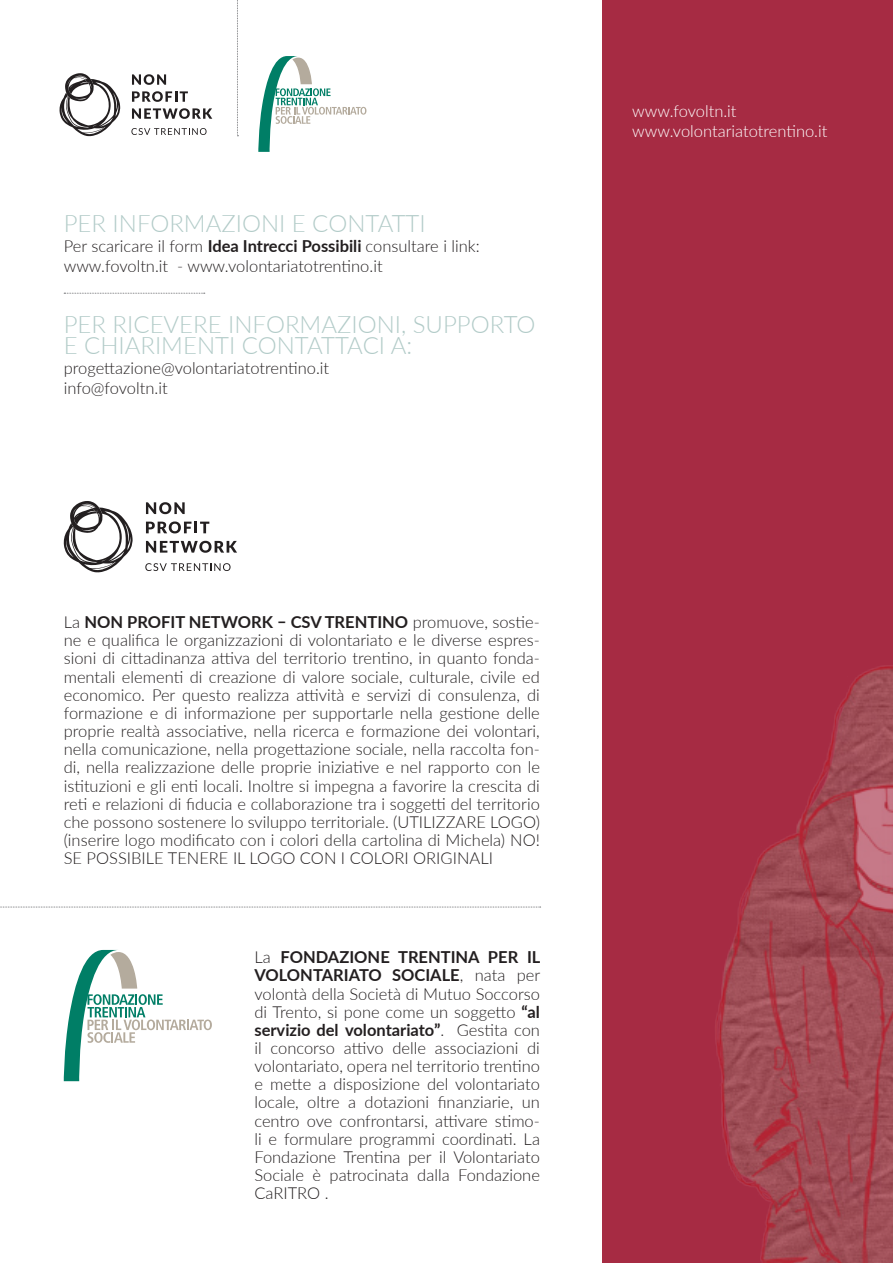
<style>
.page{position:relative;width:893px;height:1263px;background:#fff}
.page>*{position:absolute;margin:0;border:0;box-sizing:border-box;transform-origin:0 0}
.t1{font:300 24px "Lato";color:#b2cbc8}
.t2{font:300 16.5px/18.1px "Lato";color:#231f20}
.t3{font:300 16.5px/19.8px "Lato";color:#fff}
.t4{font:700 16.5px "Lato";color:#231f20}
.s1{font-weight:700}
.s2{font-weight:300}
</style>
<div class="page">
<svg style="left:258px;top:56px;width:108px;height:96px"></svg>
<div style="left:602px;top:0;width:291px;height:1263px;background:#a62b43"></div>
<svg style="left:237px;top:0;width:1px;height:136px"></svg>
<svg style="left:59px;top:73px;width:61px;height:63px"></svg>
<svg style="left:132px;top:74px;width:34px;height:11px"></svg>
<svg style="left:132px;top:91px;width:56px;height:11px"></svg>
<svg style="left:132px;top:108px;width:80px;height:11px"></svg>
<svg style="left:131px;top:128px;width:76px;height:7px"></svg>
<img style="left:715px;top:665px;width:178px;height:598px">
<svg style="left:64px;top:293px;width:141px;height:1px"></svg>
<svg style="left:0;top:907px;width:541px;height:1px"></svg>
<svg style="left:63px;top:501px;width:70px;height:71px"></svg>
<svg style="left:146px;top:502px;width:39px;height:12px"></svg>
<svg style="left:146px;top:521px;width:63px;height:12px"></svg>
<svg style="left:146px;top:541px;width:91px;height:12px"></svg>
<svg style="left:145px;top:563px;width:86px;height:8px"></svg>
<svg style="left:64px;top:950px;width:148px;height:131px"></svg>
<h1 class="t1" style="left:64px;top:207px;width:72px">Per Info</h1>
<h1 class="t1" style="left:169px;top:207px;width:79px">rmazioni</h1>
<h1 class="t1" style="left:292px;top:207px;width:36px">e contatti</h1>
<p class="t2" style="left:64px;top:235px;width:417px;line-height:19.8px">Per scaricare il form <span class="s1">Idea Intrecci Possibili</span> consultare i link: www.fovoltn.it - www.volontariatotrentino.it</p>
<h1 class="t1" style="left:64px;top:308px;width:179px">Per ricevere info</h1>
<h1 class="t1" style="left:285px;top:308px;width:79px">rmazioni</h1>
<h1 class="t1" style="left:401px;top:308px;width:58px">, suppo</h1>
<h1 class="t1" style="left:490px;top:308px;width:31px">rto</h1>
<h1 class="t1" style="left:64px;top:329px;width:146px">e chiari menti</h1>
<h1 class="t1" style="left:242px;top:329px;width:15px">contattaci</h1>
<h1 class="t1" style="left:391px;top:329px;width:23px">a:</h1>
<p class="t2" style="left:64px;top:358px;width:267px;line-height:19.8px">progettazione@volontariatotrentino.it info@fovoltn.it</p>
<p class="t2" style="left:64px;top:612px;width:478px;text-align:justify">La <span class="s1">Non Profit Network – Csv Trentino</span> promuove, sostie&shy;ne e qualifica le organizzazioni di volontariato e le diverse espres&shy;sioni di cittadinanza attiva del territorio trentino, in quanto fonda&shy;mentali elementi di creazione di valore sociale, culturale, civile ed economico. Per questo realizza attività e servizi di consulenza, di formazione e di informazione per supportarle nella gestione delle proprie realtà associative, nella ricerca e formazione dei volontari, nella comunicazione, nella progettazione sociale, nella raccolta fon&shy;di, nella realizzazione delle proprie iniziative e nel rapporto con le istituzioni e gli enti locali. Inoltre si impegna a favorire la crescita di reti e relazioni di fiducia e collaborazione tra i soggetti del territorio che possono sostenere lo sviluppo territoriale. (UTILIZZARE LOGO) (inserire logo modificato con i colori della cartolina di M ichela) NO!<br>SE POSSIBILE TENERE</p>
<p class="t2" style="left:233px;top:848px;width:261px">IL LOGO CON I COLORI ORIGINALI</p>
<p class="t4" style="left:254px;top:945px;width:185px"><span class="s2">La</span> FONDAZIONE TRENTIN</p>
<p class="t2" style="left:254px;top:948px;width:287px;text-indent:214px"><span class="s1">A PER IL VOLONTARIATO SOCIALE</span>, nata per volontà della Società di M utuo Soccorso di Trento, si pone come un soggetto <span class="s1">“al servizio del volontariato”</span>. Gestita con il concorso attivo delle associazioni di volontariato, opera nel territorio trentino e mette a disposizione del volontariato locale, oltre a dotazioni finanziarie, un centro ove confrontarsi, attivare stimo&shy;li e formulare programmi coordinati. La Fondazione Trentina per il Volontariato Sociale è patrocinata dalla Fondazione CaRITRO .</p>
<p class="t3" style="left:632px;top:101px;width:197px">www.fovoltn.it www.volontariatotrentino.it</p>
</div>
